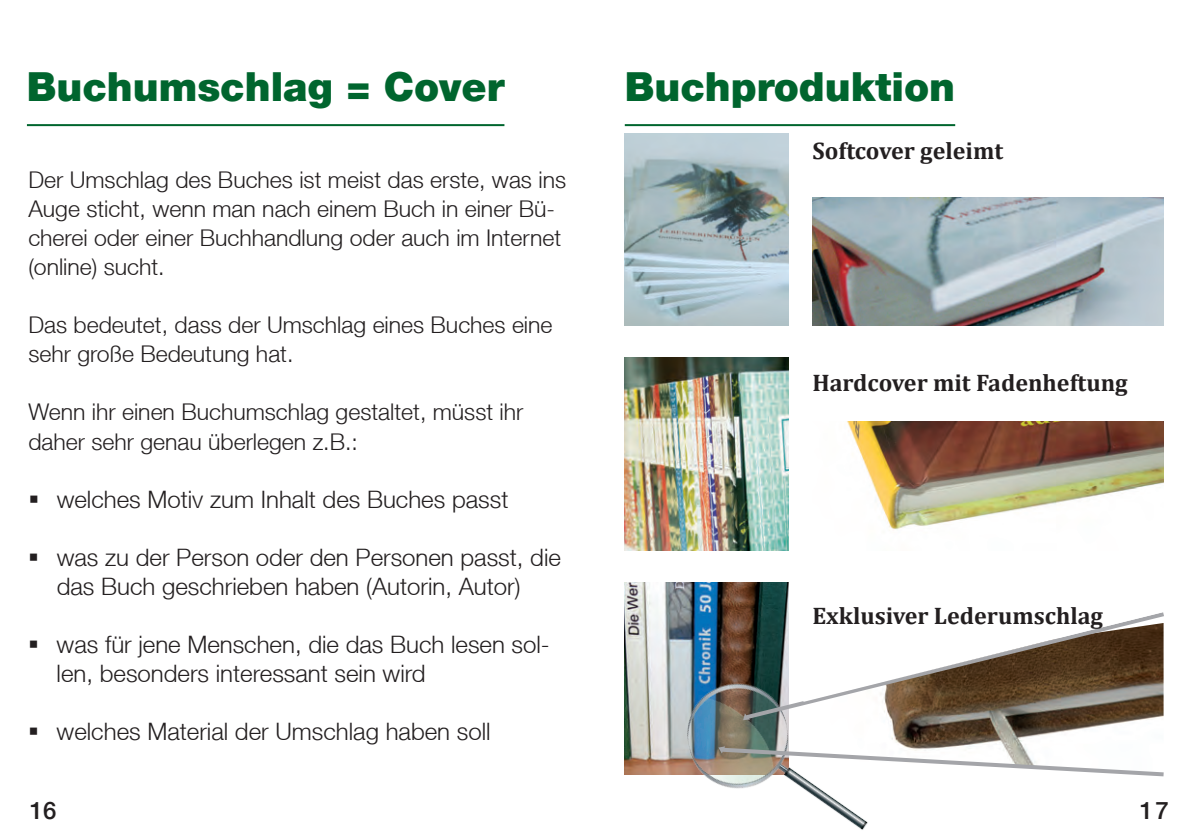
<style>
.page{position:relative;width:1191px;height:840px;background:#fff}
.page>*{position:absolute;margin:0;border:0;box-sizing:border-box;transform-origin:0 0}
.t1{font:900 40px "Helvetica Neue LT";color:#00652e}
.t2{font:300 24px/29px "Helvetica Neue LT";color:#231f20}
.t3{font:700 24px "Cambria";color:#231f20}
.t4{font:500 24px "Helvetica Neue LT";color:#231f20}
.t5{font:300 23px/29px "Helvetica Neue LT";color:#231f20}
</style>
<div class="page">
<img style="left:625px;top:134px;width:163px;height:192px">
<img style="left:625px;top:358px;width:163px;height:192px">
<img style="left:625px;top:582px;width:163px;height:192px">
<img style="left:812px;top:198px;width:351px;height:128px">
<img style="left:916px;top:721px;width:215px;height:24px">
<img style="left:664px;top:658px;width:252px;height:172px">
<svg style="left:742px;top:609px;width:422px;height:112px"></svg>
<img style="left:847px;top:422px;width:316px;height:108px">
<svg style="left:718px;top:745px;width:446px;height:33px"></svg>
<svg style="left:743px;top:713px;width:7px;height:6px"></svg>
<hr style="left:625px;top:124px;width:330px;height:2px;background:#00652e">
<hr style="left:27px;top:124px;width:477px;height:2px;background:#00652e">
<svg style="left:794px;top:609px;width:368px;height:92px"></svg>
<h1 class="t1" style="left:27px;top:63px;width:479px">Buchumschlag = Cover</h1>
<h1 class="t1" style="left:625px;top:63px;width:332px">Buchproduktion</h1>
<p class="t5" style="left:28px;top:165px;width:539px">Der Umschlag des Buches ist meist das erste, was ins Auge sticht, wenn man nach einem Buch in einer Bü&shy;cherei oder einer Buchhandlung oder auch im Internet (online) sucht.</p>
<p class="t5" style="left:28px;top:310px;width:525px">Das bedeutet, dass der Umschlag eines Buches eine sehr große Bedeutung hat.</p>
<p class="t5" style="left:28px;top:397px;width:496px">Wenn ihr einen Buchumschlag gestaltet, müsst ihr daher sehr genau überlegen z.B.:</p>
<p class="t2" style="left:57px;top:483px;width:453px">welches Motiv zum Inhalt des Buches passt</p>
<p class="t2" style="left:57px;top:541px;width:506px">was zu der Person oder den Personen passt, die das Buch geschrieben haben (Autorin, Autor)</p>
<p class="t2" style="left:57px;top:628px;width:494px">was für jene Menschen, die das Buch lesen sol&shy;len, besonders interessant sein wird</p>
<p class="t2" style="left:57px;top:715px;width:435px">welches Material der Umschlag haben soll</p>
<p class="t3" style="left:812px;top:134px;width:192px">Softcover geleimt</p>
<p class="t3" style="left:812px;top:366px;width:317px">Hardcover mit Fadenheftung</p>
<p class="t3" style="left:812px;top:598px;width:292px">Exklusiver Lederumschlag</p>
<p class="t4" style="left:30px;top:795px;width:28px">16</p>
<p class="t4" style="left:1139px;top:795px;width:31px">17</p>
</div>
